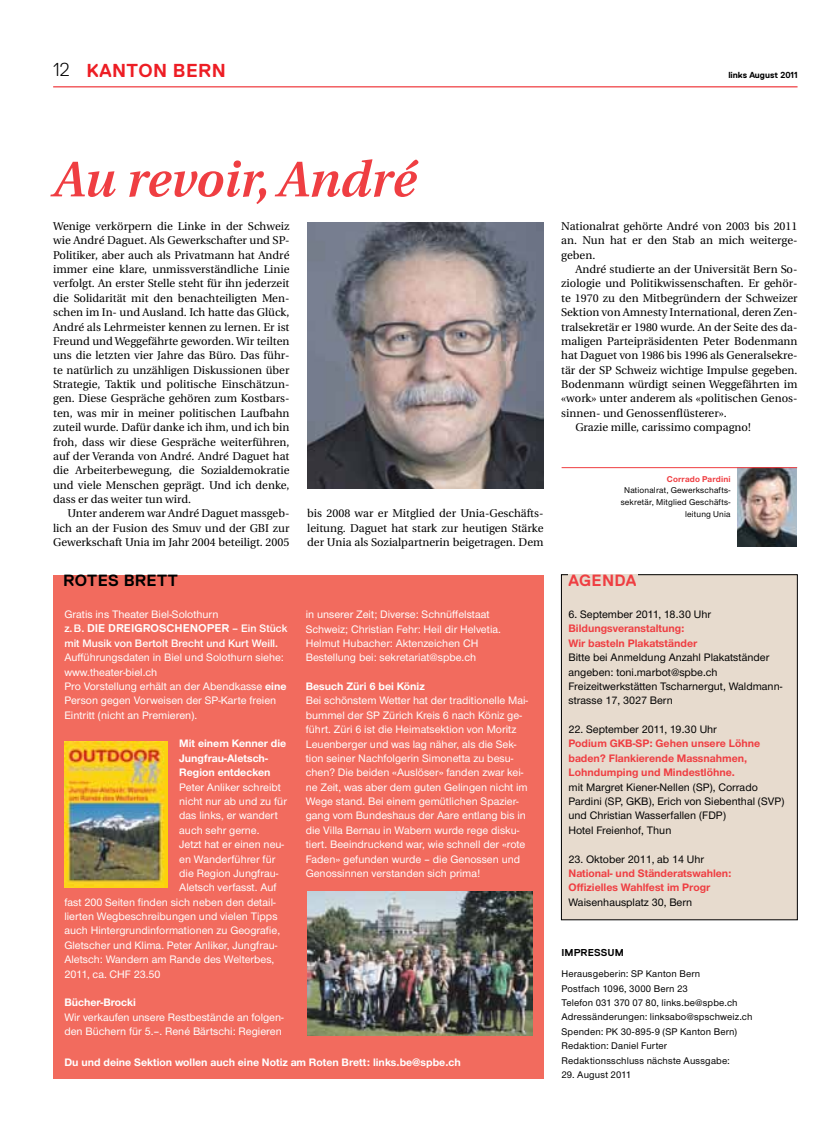
<style>
.page{position:relative;width:833px;height:1134px;background:#fff}
.page>*{position:absolute;margin:0;border:0;box-sizing:border-box;transform-origin:0 0}
.t1{font:italic 600 50px "Utopia";color:#ef3e42}
.t2{font:700 18.75px "Replica";letter-spacing:.025em;color:#ed1d24}
.t3{font:700 16.25px "Replica";letter-spacing:.02em;color:#000}
.t4{font:700 16.25px "Replica";color:#ef3e42}
.t5{font:11.25px/14.4px "Utopia";color:#000;text-align:justify}
.t6{font:500 11.25px/14.4px "Nimbus San Nov";color:#fff}
.t7{font:500 11.25px/14.4px "Nimbus San Nov";color:#000}
.t8{font:700 11.25px/14.4px "Nimbus San Nov";color:#ef3e42}
.t9{font:700 11.25px/14.4px "Nimbus San Nov";color:#fff}
.t10{font:11.25px "Nimbus San Nov Sem Bol";color:#fff}
.t11{font:700 11.25px "Replica";color:#fff}
.t12{font:500 10px/14.4px "Nimbus San Nov";letter-spacing:.015em;color:#000}
.t13{font:700 10px "Replica";color:#000}
.t14{font:500 8.75px/11.9px "Nimbus San Nov";letter-spacing:.02em;color:#000;text-align:right}
.t15{font:700 8.75px "Replica";color:#000}
.t16{font:700 8.75px "Nimbus San Nov";letter-spacing:.02em;color:#ef3e42}
.s1{font-weight:300;color:#000}
.s2{font-family:"Nimbus San Nov Sem Bol";font-weight:400}
.s3{font-weight:700}
</style>
<div class="page">
<hr style="left:53px;top:86px;width:744px;height:1px;background:#ef3e42">
<div style="left:53px;top:575px;width:490px;height:503px;background:#f26b5e"></div>
<div style="left:561px;top:575px;width:236px;height:345px;background:#e7dbce"></div>
<div style="left:561px;top:574px;width:236px;height:346px;border:1px solid #000"></div>
<div style="left:568px;top:574px;width:70px;height:17px;background:#e7dbce"></div>
<img style="left:307px;top:223px;width:236px;height:266px">
<img style="left:307px;top:891px;width:226px;height:144px">
<img style="left:64px;top:741px;width:104px;height:147px">
<img style="left:737px;top:468px;width:59px;height:78px">
<hr style="left:561px;top:467px;width:236px;height:1px;background:#ef3e42">
<h2 class="t2" style="left:53px;top:60px;width:61px"><span class="s1">12</span> KANTON</h2>
<h2 class="t2" style="left:173px;top:60px;width:51px">BERN</h2>
<p class="t15" style="left:728px;top:70px;width:71px">LINKS AUGUST 2011</p>
<h1 class="t1" style="left:53px;top:151px;width:364px">Au revoir, André</h1>
<p class="t5" style="left:53px;top:219px;width:238px;text-align:left">Wenige verkörpern die Linke in der Schweiz wie André Daguet. Als Gewerkschafter und SP-Politiker, aber auch als Privatmann hat André immer eine klare, unmissverständliche Linie verfolgt. An erster Stelle steht für ihn jederzeit die Solidarität mit den benachteiligten Men&shy;schen im In- und Ausland. Ich hatte das Glück, André als Lehrmeister kennen zu lernen. Er ist Freund und Weggefährte geworden. Wir teilten uns die letzten vier Jahre das Büro. Das führ&shy;te natürlich zu unzähligen Diskussionen über Strategie, Taktik und politische Einschätzun&shy;gen. Diese Gespräche gehören zum Kostbars&shy;ten, was mir in meiner politischen Laufbahn zuteil wurde. Dafür danke ich ihm, und ich bin froh, dass wir diese Gespräche weiterführen, auf der Veranda von André. André Daguet hat die Arbeiterbewegung, die Sozialdemokratie und viele Menschen geprägt. Und ich denke, dass er das weiter tun wird.</p>
<p class="t5" style="left:53px;top:507px;width:238px;text-indent:14px">Unter anderem war André Daguet massgeb&shy;lich an der Fusion des Smuv und der GBI zur Gewerkschaft Unia im Jahr 2004 beteiligt. 2005</p>
<p class="t5" style="left:307px;top:507px;width:238px">bis 2008 war er Mitglied der Unia-Geschäfts&shy;leitung. Daguet hat stark zur heutigen Stärke der Unia als Sozialpartnerin beigetragen. Dem</p>
<h3 class="t3" style="left:63px;top:572px;width:105px">ROTES BRETT</h3>
<p class="t6" style="left:64px;top:607px;width:155px">Gratis ins Theater Biel-Solothurn</p>
<p class="t11" style="left:64px;top:622px;width:225px"><span class="s2">z.B.</span> DIE DREIGROSCHENOPER <span class="s2">– Ein Stück</span></p>
<p class="t10" style="left:64px;top:636px;width:215px">mit Musik von Bertolt Brecht und Kurt Weill.</p>
<p class="t6" style="left:64px;top:650px;width:223px">Aufführungsdaten in Biel und Solothurn siehe: www.theater-biel.ch<br>Pro Vorstellung erhält an der Abendkasse <span class="s3">eine </span>Person gegen Vorweisen der SP-Karte freien Eintritt (nicht an Premieren).</p>
<p class="t9" style="left:179px;top:736px;width:108px">Mit einem Kenner die<br>Jungfrau-Aletsch-<br>Region entdecken</p>
<p class="t6" style="left:179px;top:780px;width:103px">Peter Anliker schreibt</p>
<p class="t6" style="left:179px;top:794px;width:109px">nicht nur ab und zu für</p>
<p class="t6" style="left:179px;top:808px;width:100px">das links, er wandert</p>
<p class="t6" style="left:179px;top:823px;width:82px">auch sehr gerne.</p>
<p class="t6" style="left:179px;top:837px;width:106px">Jetzt hat er einen neu-</p>
<p class="t6" style="left:179px;top:851px;width:98px">en Wanderführer für</p>
<p class="t6" style="left:179px;top:866px;width:101px">die Region Jungfrau-</p>
<p class="t6" style="left:179px;top:880px;width:99px">Aletsch verfasst. Auf</p>
<p class="t6" style="left:64px;top:895px;width:213px">fast 200 Seiten finden sich neben den detail-</p>
<p class="t6" style="left:64px;top:909px;width:215px">lierten Wegbeschreibungen und vielen Tipps</p>
<p class="t6" style="left:64px;top:923px;width:217px">auch Hintergrundinformationen zu Geografie,</p>
<p class="t6" style="left:64px;top:938px;width:214px">Gletscher und Klima. Peter Anliker, Jungfrau-</p>
<p class="t6" style="left:64px;top:952px;width:211px">Aletsch: Wandern am Rande des Welterbes,</p>
<p class="t6" style="left:64px;top:966px;width:98px">2011, ca. CHF 23.50</p>
<p class="t9" style="left:64px;top:995px;width:73px">Bücher-Brocki</p>
<p class="t6" style="left:64px;top:1010px;width:221px">Wir verkaufen unsere Restbestände an folgen&shy;den Büchern für 5.–. René Bärtschi: Regieren</p>
<p class="t6" style="left:306px;top:607px;width:197px">in unserer Zeit; Diverse: Schnüffelstaat Schweiz; Christian Fehr: Heil dir Helvetia.<br>Helmut Hubacher: Aktenzeichen CH Bestellung bei: sekretariat@spbe.ch</p>
<p class="t9" style="left:306px;top:679px;width:121px">Besuch Züri 6 bei Köniz</p>
<p class="t6" style="left:306px;top:693px;width:224px">Bei schönstem Wetter hat der traditionelle Mai&shy;bummel der SP Zürich Kreis 6 nach Köniz ge&shy;führt. Züri 6 ist die Heimatsektion von Moritz Leuenberger und was lag näher, als die Sek&shy;tion seiner Nachfolgerin Simonetta zu besu&shy;chen? Die beiden «Auslöser» fanden zwar kei&shy;ne Zeit, was aber dem guten Gelingen nicht im Wege stand. Bei einem gemütlichen Spazier&shy;gang vom Bundeshaus der Aare entlang bis in die Villa Bernau in Wabern wurde rege disku&shy;tiert. Beeindruckend war, wie schnell der «rote Faden» gefunden wurde – die Genossen und Genossinnen verstanden sich prima!</p>
<p class="t9" style="left:64px;top:1055px;width:398px">Du und deine Sektion wollen auch eine Notiz am Roten Brett: links.be@spbe.ch</p>
<p class="t5" style="left:561px;top:219px;width:238px">Nationalrat gehörte André von 2003 bis 2011 an. Nun hat er den Stab an mich weiterge&shy;geben.</p>
<p class="t5" style="left:575px;top:262px;width:224px">André studierte an der Universität Bern So-</p>
<p class="t5" style="left:561px;top:277px;width:238px">ziologie und Politikwissenschaften. Er gehör-</p>
<p class="t5" style="left:561px;top:291px;width:238px">te 1970 zu den Mitbegründern der Schweizer</p>
<p class="t5" style="left:561px;top:305px;width:238px">Sektion von Amnesty International, deren Zen-</p>
<p class="t5" style="left:561px;top:320px;width:238px">tralsekretär er 1980 wurde. An der Seite des da-</p>
<p class="t5" style="left:561px;top:334px;width:238px">maligen Parteipräsidenten Peter Bodenmann</p>
<p class="t5" style="left:561px;top:348px;width:238px">hat Daguet von 1986 bis 1996 als Generalsekre-</p>
<p class="t5" style="left:561px;top:363px;width:238px">tär der SP Schweiz wichtige Impulse gegeben.</p>
<p class="t5" style="left:561px;top:377px;width:238px">Bodenmann würdigt seinen Weggefährten im</p>
<p class="t5" style="left:561px;top:392px;width:238px">«work» unter anderem als «politischen Genos-</p>
<p class="t5" style="left:561px;top:406px;width:167px">sinnen- und Genossenflüsterer».</p>
<p class="t5" style="left:575px;top:420px;width:177px">Grazie mille, carissimo compagno!</p>
<p class="t16" style="left:667px;top:473px;width:65px">Corrado Pardini</p>
<p class="t14" style="left:620px;top:485px;width:111px">Nationalrat, Gewerkschafts&shy;sekretär, Mitglied Geschäfts&shy;leitung Unia</p>
<h3 class="t4" style="left:568px;top:571px;width:46px">AGENDA</h3>
<p class="t7" style="left:568px;top:607px;width:144px">6. September 2011, 18.30 Uhr</p>
<p class="t8" style="left:568px;top:621px;width:130px">Bildungsveranstaltung:<br>Wir basteln Plakatständer</p>
<p class="t7" style="left:568px;top:650px;width:215px">Bitte bei Anmeldung Anzahl Plakatständer angeben: toni.marbot@spbe.ch Freizeitwerkstätten Tscharnergut, Waldmann&shy;strasse 17, 3027 Bern</p>
<p class="t7" style="left:568px;top:722px;width:150px">22. September 2011, 19.30 Uhr</p>
<p class="t8" style="left:568px;top:736px;width:193px">Podium GKB-SP: Gehen unsere Löhne baden? Flankierende Massnahmen,<br>Lohndumping und Mindestlöhne.</p>
<p class="t7" style="left:568px;top:780px;width:217px">mit Margret Kiener-Nellen (SP), Corrado Pardini (SP, GKB), Erich von Siebenthal (SVP) und Christian Wasserfallen (FDP)<br>Hotel Freienhof, Thun</p>
<p class="t7" style="left:568px;top:851px;width:137px">23. Oktober 2011, ab 14 Uhr</p>
<p class="t8" style="left:568px;top:866px;width:165px">National- und Ständeratswahlen:<br>Offizielles Wahlfest im Progr</p>
<p class="t7" style="left:568px;top:895px;width:125px">Waisenhausplatz 30, Bern</p>
<p class="t13" style="left:561px;top:947px;width:41px">IMPRESSUM</p>
<p class="t12" style="left:561px;top:967px;width:193px">Herausgeberin: SP Kanton Bern<br>Postfach 1096, 3000 Bern 23<br>Telefon 031 370 07 80, links.be@spbe.ch Adressänderungen: linksabo@spschweiz.ch Spenden: PK 30-895-9 (SP Kanton Bern)<br>Redaktion: Daniel Furter<br>Redaktionsschluss nächste Aussgabe:</p>
<p class="t12" style="left:561px;top:1067px;width:71px">29. August 2011</p>
</div>
